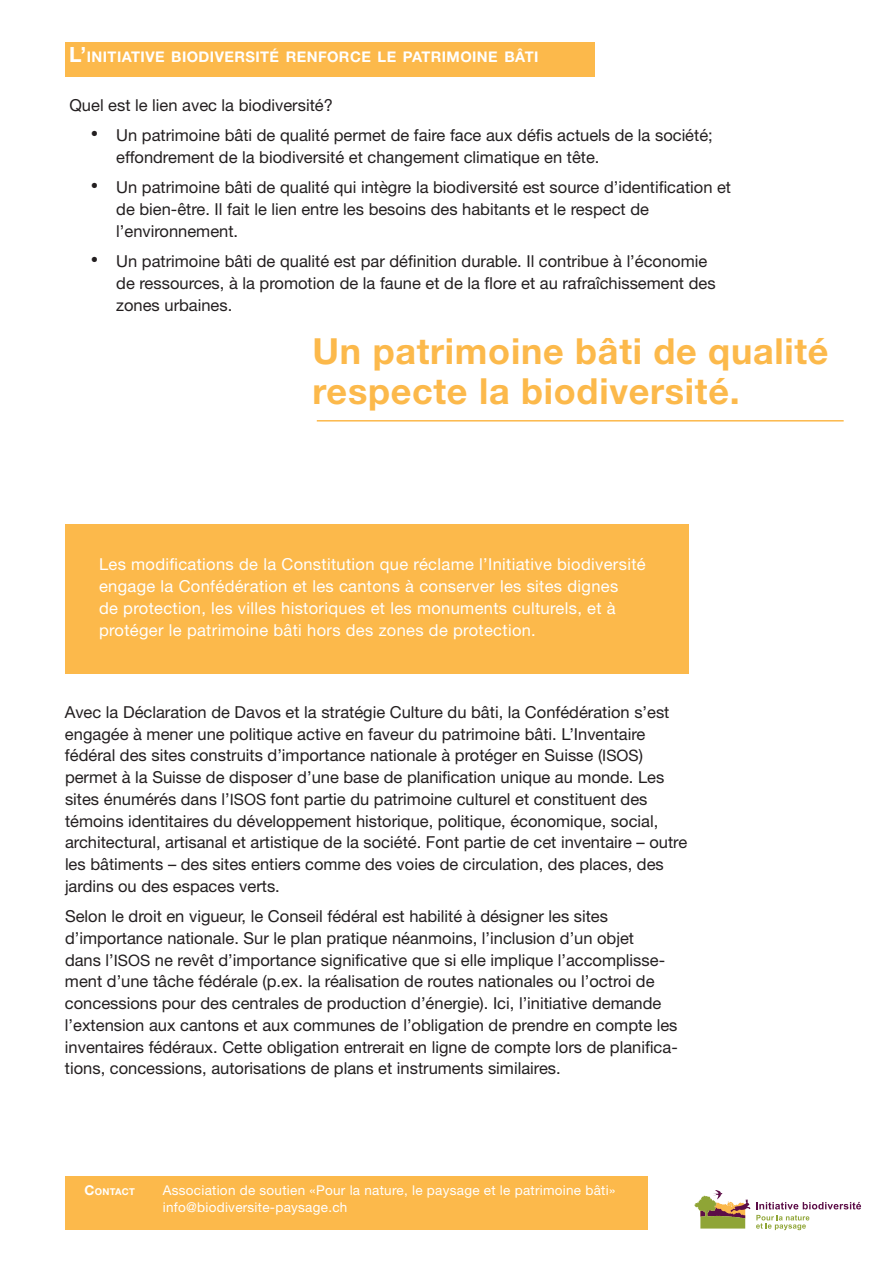
<style>
.page{position:relative;width:893px;height:1263px;background:#fff}
.page>*{position:absolute;margin:0;border:0;box-sizing:border-box;transform-origin:0 0}
.t1{font:700 36px/40.5px "Helvetica Neue LT Std";letter-spacing:.02em;color:#fcb94b}
.t2{font:16.5px/21.8px "Helvetica Neue LT Std";color:#231f20}
.t3{font:16.5px/21.8px "Helvetica Neue LT Std";letter-spacing:.02em;color:#fff}
.t4{font:700 14.7px "Helvetica Neue LT Std";letter-spacing:.03em;color:#fff}
.t5{font:13.5px/18px "Helvetica Neue LT Std";letter-spacing:.02em;color:#fff}
.t6{font:700 9.45px "Helvetica Neue LT Std";letter-spacing:.03em;color:#fff}
.s1{font-size:21px}
.s2{font-family:"Arial";font-size:21px}
.s3{font-size:15.75px}
.s4{font-size:13.5px}
</style>
<div class="page">
<div style="left:65px;top:43px;width:529px;height:34px;background:#fcb94b"></div>
<div style="left:65px;top:524px;width:624px;height:150px;background:#fcb94b"></div>
<div style="left:65px;top:1176px;width:582px;height:54px;background:#fcb94b"></div>
<hr style="left:317px;top:420px;width:527px;height:1px;background:#fcb94b">
<svg style="left:694px;top:1190px;width:56px;height:38px"></svg>
<svg style="left:756px;top:1215px;width:53px;height:15px"></svg>
<svg style="left:756px;top:1202px;width:105px;height:7px"></svg>
<p class="t4" style="left:69px;top:47px;width:471px"><span class="s1">L’</span>INITIATIVE BIODIVERSITÉ RENFORCE LE PATRIMOINE BÂTI</p>
<p class="t2" style="left:69px;top:94px;width:265px">Quel est le lien avec la biodiversité?</p>
<p class="t2" style="left:116px;top:124px;width:598px;text-indent:-26px"><span class="s2">•</span> Un patrimoine bâti de qualité permet de faire face aux défis actuels de la société; effondrement de la biodiversité et changement climatique en tête.</p>
<p class="t2" style="left:116px;top:176px;width:616px;text-indent:-26px"><span class="s2">•</span> Un patrimoine bâti de qualité qui intègre la biodiversité est source d’identification et de bien-être. Il fait le lien entre les besoins des habitants et le respect de l’environnement.</p>
<p class="t2" style="left:116px;top:250px;width:601px;text-indent:-26px"><span class="s2">•</span> Un patrimoine bâti de qualité est par définition durable. Il contribue à l’économie de ressources, à la promotion de la faune et de la flore et au rafraîchissement des zones urbaines.</p>
<h1 class="t1" style="left:313px;top:330px;width:517px">Un patrimoine bâti de qualité respecte la biodiversité.</h1>
<p class="t3" style="left:99px;top:553px;width:548px">Les modifications de la Constitution que réclame l’Initiative biodiversité engage la Confédération et les cantons à conserver les sites dignes<br>de protection, les villes historiques et les monuments culturels, et à protéger le patrimoine bâti hors des zones de protection.</p>
<p class="t2" style="left:65px;top:701px;width:624px">Avec la Déclaration de Davos et la stratégie Culture du bâti, la Confédération s’est engagée à mener une politique active en faveur du patrimoine bâti. L’Inventaire fédéral des sites construits d’importance nationale à protéger en Suisse (<span class="s3">ISOS</span>) permet à la Suisse de disposer d’une base de planification unique au monde. Les sites énumérés dans l’<span class="s3">ISOS</span> font partie du patrimoine culturel et constituent des témoins identitaires du développement historique, politique, économique, social, architectural, artisanal et artistique de la société. Font partie de cet inventaire – outre les bâtiments – des sites entiers comme des voies de circulation, des places, des jardins ou des espaces verts.</p>
<p class="t2" style="left:65px;top:905px;width:614px">Selon le droit en vigueur, le Conseil fédéral est habilité à désigner les sites d’importance nationale. Sur le plan pratique néanmoins, l’inclusion d’un objet<br>dans l’<span class="s3">ISOS</span> ne revêt d’importance significative que si elle implique l’accomplisse&shy;ment d’une tâche fédérale (p.ex. la réalisation de routes nationales ou l’octroi de concessions pour des centrales de production d’énergie). Ici, l’initiative demande l’extension aux cantons et aux communes de l’obligation de prendre en compte les inventaires fédéraux. Cette obligation entrerait en ligne de compte lors de planifica&shy;tions, concessions, autorisations de plans et instruments similaires.</p>
<p class="t6" style="left:85px;top:1185px;width:52px"><span class="s4">C</span>ONTACT</p>
<p class="t5" style="left:163px;top:1180px;width:454px">Association de soutien «Pour la nature, le paysage et le patrimoine bâti» info@biodiversite-paysage.ch</p>
</div>
